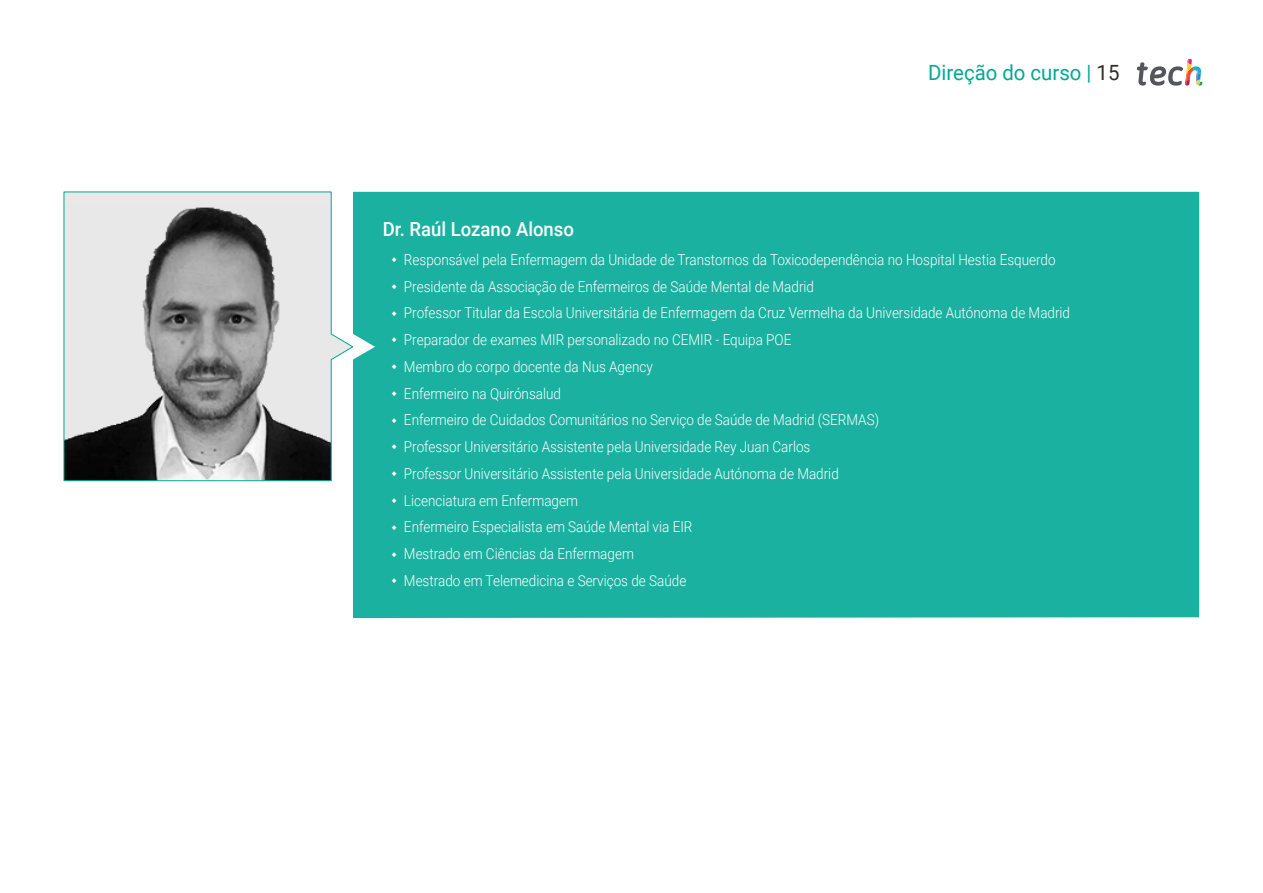
<style>
.page{position:relative;width:1263px;height:893px;background:#fff}
.page>*{position:absolute;margin:0;border:0;box-sizing:border-box;transform-origin:0 0}
.t1{font:21px "Roboto";color:#00a996}
.t2{font:500 19.5px "Roboto";color:#fff;scale:.95 1}
.t3{font:300 15px/26.7px "Roboto";color:#fff;scale:.9 1}
.s1{color:#312e20}
</style>
<div class="page">
<div style="left:353px;top:192px;width:846px;height:426px;background:#1ab1a0"></div>
<svg style="left:64px;top:192px;width:289px;height:289px;background:#afb0b0"></svg>
<svg style="left:1137px;top:59px;width:65px;height:27px"></svg>
<svg style="left:392px;top:257px;width:5px;height:5px"></svg>
<svg style="left:392px;top:284px;width:5px;height:5px"></svg>
<svg style="left:392px;top:311px;width:5px;height:5px"></svg>
<svg style="left:392px;top:338px;width:5px;height:5px"></svg>
<svg style="left:392px;top:364px;width:5px;height:5px"></svg>
<svg style="left:392px;top:391px;width:5px;height:5px"></svg>
<svg style="left:392px;top:418px;width:5px;height:5px"></svg>
<svg style="left:392px;top:445px;width:5px;height:5px"></svg>
<svg style="left:392px;top:471px;width:5px;height:5px"></svg>
<svg style="left:392px;top:498px;width:5px;height:5px"></svg>
<svg style="left:392px;top:525px;width:5px;height:5px"></svg>
<svg style="left:392px;top:552px;width:5px;height:5px"></svg>
<svg style="left:392px;top:578px;width:5px;height:5px"></svg>
<h1 class="t1" style="left:928px;top:57px;width:193px">Direção do curso | <span class="s1">15</span></h1>
<h2 class="t2" style="left:383px;top:216px;width:203px">Dr. Raúl Lozano Alonso</h2>
<p class="t3" style="left:404px;top:246px;width:742px">Responsável pela Enfermagem da Unidade de Transtornos da Toxicodependência no Hospital Hestia Esquerdo Presidente da Associação de Enfermeiros de Saúde Mental de Madrid<br>Professor Titular da Escola Universitária de Enfermagem da Cruz Vermelha da Universidade Autónoma de Madrid Preparador de exames MIR personalizado no CEMIR - Equipa POE<br>Membro do corpo docente da Nus Agency<br>Enfermeiro na Quirónsalud<br>Enfermeiro de Cuidados Comunitários no Serviço de Saúde de Madrid (SERMAS)<br>Professor Universitário Assistente pela Universidade Rey Juan Carlos<br>Professor Universitário Assistente pela Universidade Autónoma de Madrid<br>Licenciatura em Enfermagem<br>Enfermeiro Especialista em Saúde Mental via EIR<br>Mestrado em Ciências da Enfermagem<br>Mestrado em Telemedicina e Serviços de Saúde</p>
</div>
